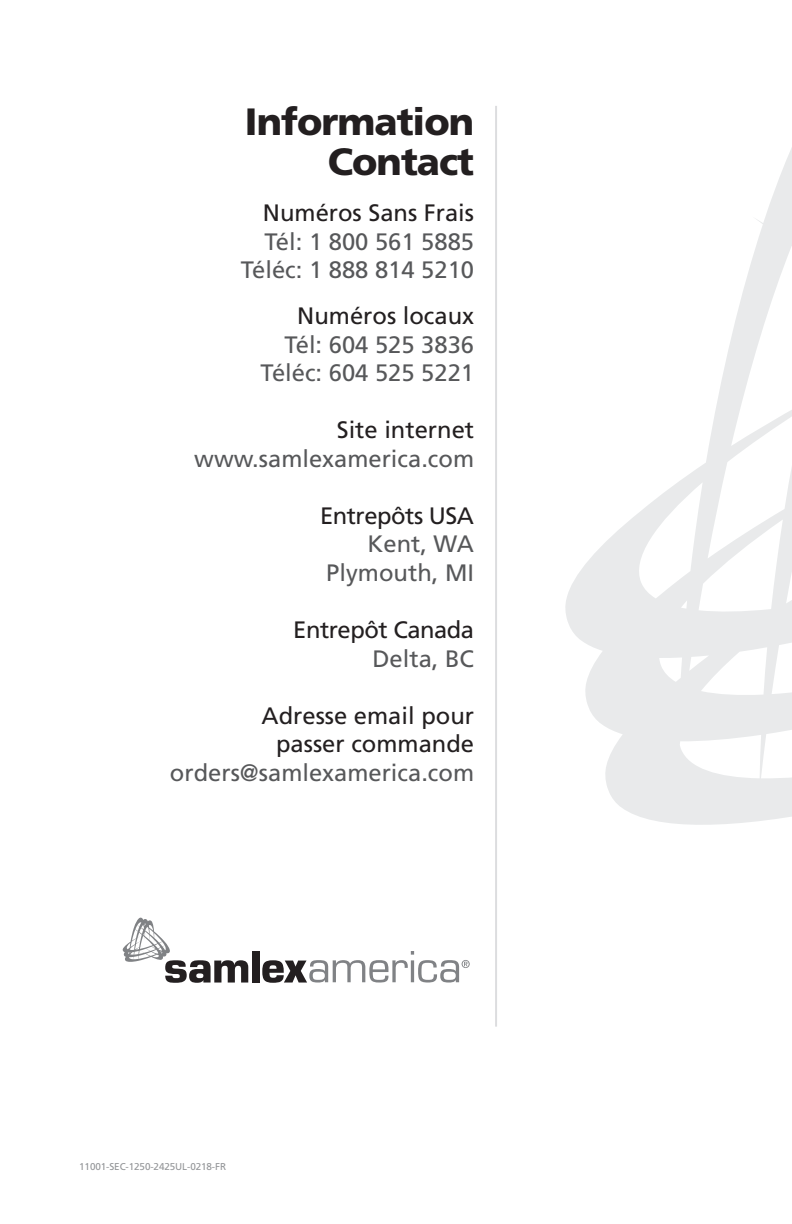
<style>
.page{position:relative;width:792px;height:1224px;background:#fff}
.page>*{position:absolute;margin:0;border:0;box-sizing:border-box;transform-origin:0 0}
.t1{font:900 38px/40px "Frutiger LT Std";letter-spacing:-.025em;color:#231f20;text-align:right}
.t2{font:23.8px/28.6px "Frutiger LT Std";color:#57585a;text-align:right}
.t3{font:23.8px/28.6px "Frutiger LT Std";color:#231f20;text-align:right}
.t4{font:23.8px "Frutiger LT Std";letter-spacing:-.02em;color:#231f20}
.t5{font:9.8px "Frutiger LT Std";letter-spacing:-.01em;color:#939598}
</style>
<div class="page">
<hr style="left:495px;top:106px;width:2px;height:921px;background:#dcdddf">
<div style="left:252px;top:951px;width:7px;height:32px;background:#231f20"></div>
<svg style="left:123px;top:918px;width:125px;height:65px"></svg>
<svg style="left:262px;top:951px;width:208px;height:32px"></svg>
<svg style="left:565px;top:148px;width:227px;height:677px"></svg>
<h1 class="t1" style="left:245px;top:101px;width:231px">Information<br>Contact</h1>
<p class="t3" style="left:263px;top:199px;width:213px">Numéros Sans Frais</p>
<p class="t2" style="left:241px;top:227px;width:235px">Tél: 1 800 561 5885<br>Téléc: 1 888 814 5210</p>
<p class="t3" style="left:297px;top:302px;width:178px">Numéros locaux</p>
<p class="t2" style="left:261px;top:330px;width:215px">Tél: 604 525 3836<br>Téléc: 604 525 5221</p>
<p class="t3" style="left:337px;top:416px;width:139px">Site internet</p>
<p class="t2" style="left:194px;top:445px;width:281px">www.samlexamerica.com</p>
<p class="t4" style="left:320px;top:502px;width:156px">Entrepôts USA</p>
<p class="t2" style="left:326px;top:530px;width:149px">Kent, WA<br>Plymouth, MI</p>
<p class="t4" style="left:293px;top:616px;width:182px">Entrepôt Canada</p>
<p class="t2" style="left:372px;top:644px;width:103px">Delta, BC</p>
<p class="t3" style="left:262px;top:701px;width:214px">Adresse email pour passer commande</p>
<p class="t2" style="left:170px;top:758px;width:306px">orders@samlexamerica.com</p>
<p class="t5" style="left:79px;top:1160px;width:148px">11001-SEC-1250-2425UL-0218-FR</p>
</div>
